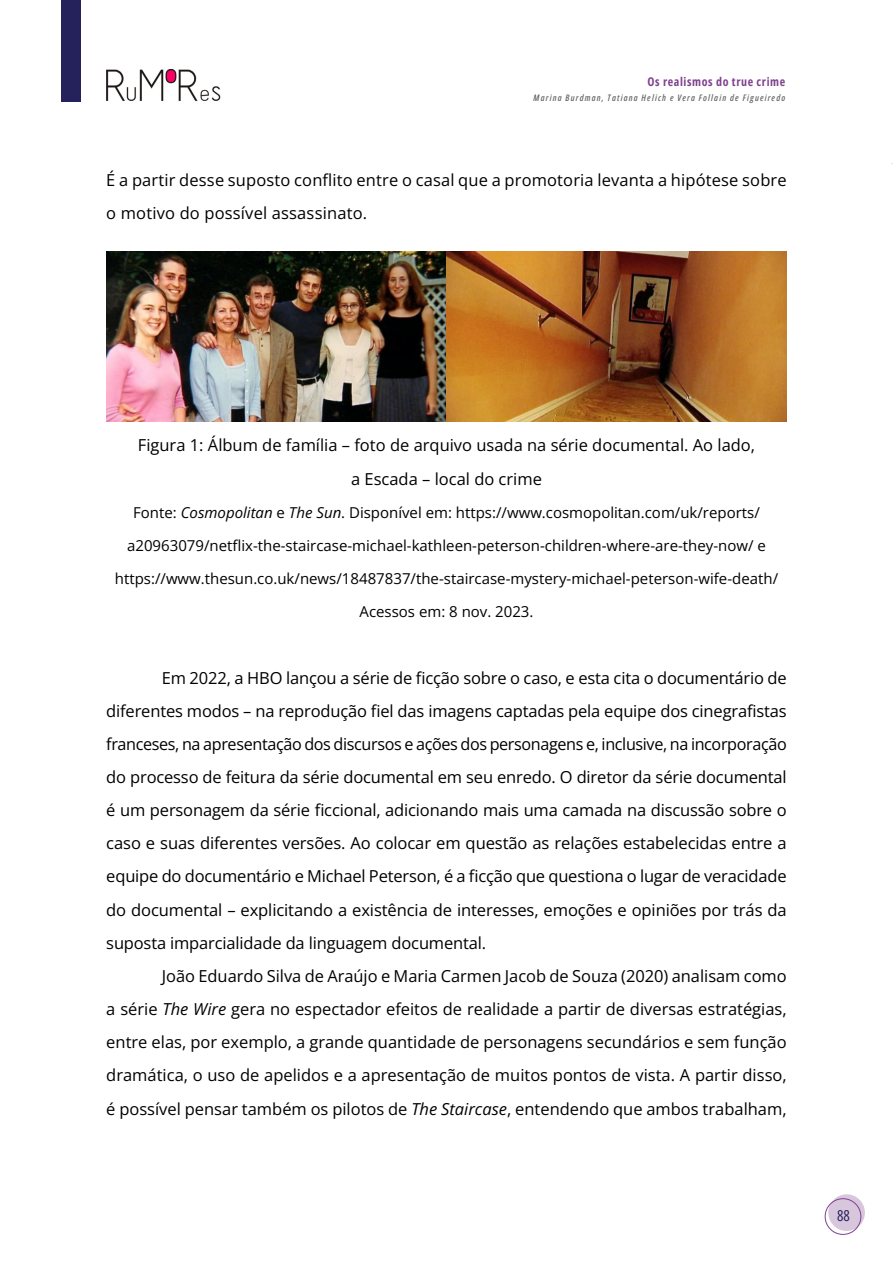
<style>
.page{position:relative;width:893px;height:1263px;background:#fff}
.page>*{position:absolute;margin:0;border:0;box-sizing:border-box;transform-origin:0 0}
.t1{font:16.5px/33.2px "Open Sans";color:#000;text-align:justify}
.t2{font:15px "Open Sans";color:#000}
.t3{font:15px "Open Sans Condensed";color:#25225b}
.t4{font:700 12px "Open Sans Condensed";letter-spacing:.05em;color:#7f418e}
.t5{font:italic 600 9px "Open Sans Condensed";letter-spacing:.13em;color:#636466}
.s1{font-style:italic}
</style>
<div class="page">
<svg style="left:828px;top:1194px;width:37px;height:37px"></svg>
<div style="left:825px;top:1198px;width:36px;height:37px;border:1px solid #7f418e;border-radius:50%"></div>
<img style="left:106px;top:69px;width:115px;height:32px">
<div style="left:62px;top:0;width:19px;height:101px;background:#25225b"></div>
<img style="left:106px;top:252px;width:681px;height:170px">
<p class="t4" style="left:648px;top:73px;width:139px">Os realismos do true crime</p>
<p class="t5" style="left:534px;top:92px;width:253px">Marina Burdman, Tatiana Helich e Vera Follain de Figueiredo</p>
<p class="t1" style="left:106px;top:163px;width:682px">É a partir desse suposto conflito entre o casal que a promotoria levanta a hipótese sobre o motivo do possível assassinato.</p>
<p class="t1" style="left:138px;top:428px;width:619px;text-align:center">Figura 1: Álbum de família – foto de arquivo usada na série documental. Ao lado, a Escada – local do crime</p>
<p class="t2" style="left:133px;top:502px;width:628px">Fonte: <span class="s1">Cosmopolitan</span> e <span class="s1">The Sun</span>. Disponível em: https://www.cosmopolitan.com/uk/reports/</p>
<p class="t2" style="left:127px;top:535px;width:640px">a20963079/netflix-the-staircase-michael-kathleen-peterson-children-where-are-they-now/ e</p>
<p class="t2" style="left:115px;top:568px;width:665px">https://www.thesun.co.uk/news/18487837/the-staircase-mystery-michael-peterson-wife-death/</p>
<p class="t2" style="left:360px;top:601px;width:175px">Acessos em: 8 nov. 2023.</p>
<p class="t1" style="left:106px;top:660px;width:682px;text-indent:56px">Em 2022, a HBO lançou a série de ficção sobre o caso, e esta cita o documentário de diferentes modos – na reprodução fiel das imagens captadas pela equipe dos cinegrafistas franceses, na apresentação dos discursos e ações dos personagens e, inclusive, na incorporação do processo de feitura da série documental em seu enredo. O diretor da série documental é um personagem da série ficcional, adicionando mais uma camada na discussão sobre o caso e suas diferentes versões. Ao colocar em questão as relações estabelecidas entre a equipe do documentário e Michael Peterson, é a ficção que questiona o lugar de veracidade do documental – explicitando a existência de interesses, emoções e opiniões por trás da suposta imparcialidade da linguagem documental.</p>
<p class="t1" style="left:106px;top:959px;width:682px;text-indent:56px">João Eduardo Silva de Araújo e Maria Carmen Jacob de Souza (2020) analisam como a série <span class="s1">The Wire</span> gera no espectador efeitos de realidade a partir de diversas estratégias, entre elas, por exemplo, a grande quantidade de personagens secundários e sem função dramática, o uso de apelidos e a apresentação de muitos pontos de vista. A partir disso, é possível pensar também os pilotos de <span class="s1">The Staircase</span>, entendendo que ambos trabalham,</p>
<p class="t3" style="left:837px;top:1205px;width:14px">88</p>
</div>
